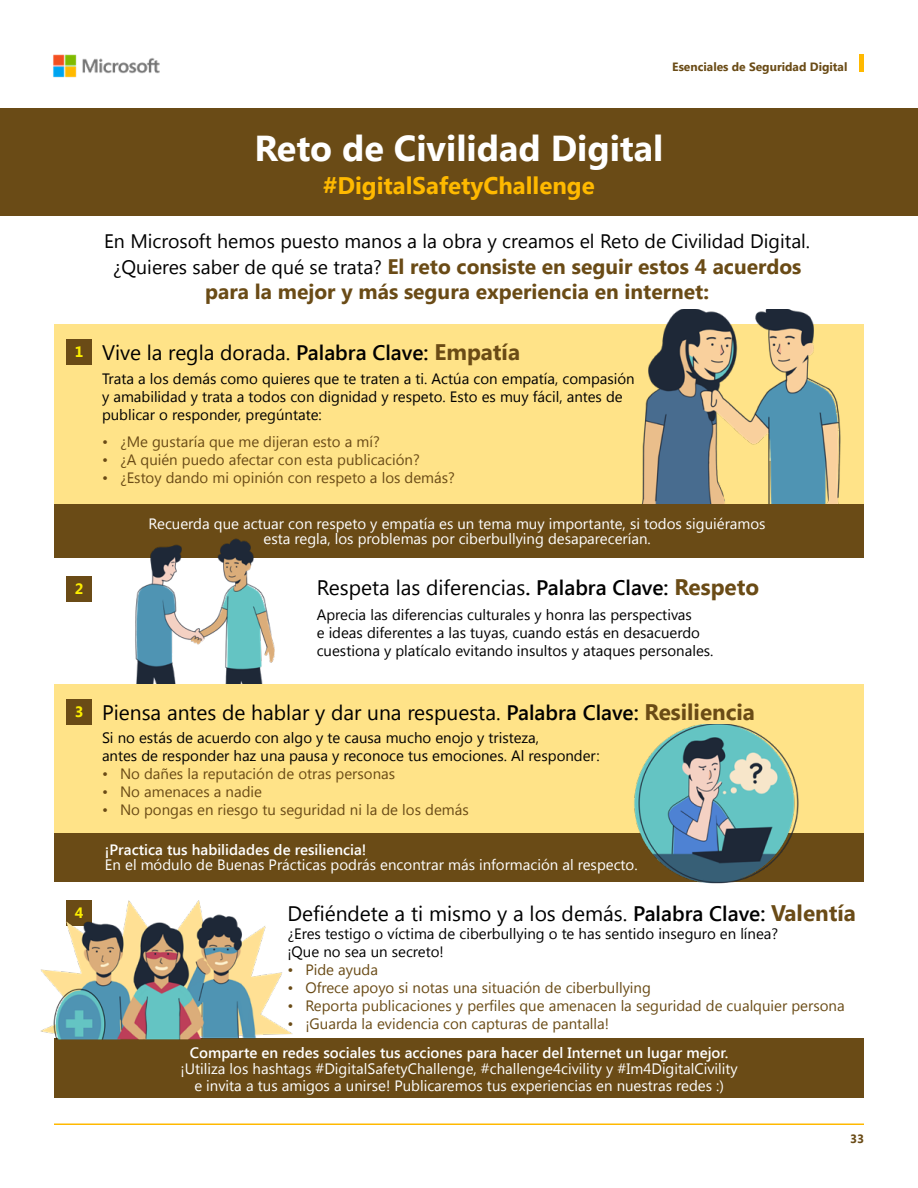
<style>
.page{position:relative;width:918px;height:1188px;background:#fff}
.page>*{position:absolute;margin:0;border:0;box-sizing:border-box;transform-origin:0 0}
.t1{font:700 36px "Segoe UI";color:#fff}
.t2{font:700 24px "Segoe UI";color:#ffb900}
.t3{font:21px "Segoe UI";color:#000}
.t4{font:700 21px/25.5px "Segoe UI";color:#6a4b16;text-align:center}
.t5{font:19.5px "Segoe UI";color:#000}
.t6{font:15px/18px "Segoe UI";color:#000}
.t7{font:15px "Segoe UI";color:#6a4b16}
.t8{font:15px/15px "Segoe UI";color:#fff;text-align:center}
.t9{font:600 15px "Segoe UI";color:#fff}
.t10{font:700 15px "Segoe UI";color:#fcee00}
.t11{font:700 12px "Segoe UI";color:#6a4b16}
.s1{font-weight:400;font-size:19.5px;color:#000}
.s2{font-weight:600}
.s3{font-weight:700;font-size:22.5px;color:#6a4b16}
</style>
<div class="page">
<img style="left:53px;top:54px;width:107px;height:24px">
<hr style="left:54px;top:1124px;width:810px;height:1px;background:#ffb900">
<hr style="left:860px;top:54px;width:4px;height:18px;background:#ffb900">
<div style="left:54px;top:504px;width:810px;height:54px;background:#6a4b16"></div>
<div style="left:54px;top:324px;width:810px;height:180px;background:#ffe388"></div>
<div style="left:54px;top:684px;width:810px;height:198px;background:#ffe388"></div>
<div style="left:0;top:108px;width:918px;height:108px;background:#6a4b16"></div>
<div style="left:54px;top:834px;width:810px;height:48px;background:#6a4b16"></div>
<div style="left:54px;top:1039px;width:810px;height:59px;background:#6a4b16"></div>
<div style="left:66px;top:339px;width:26px;height:25px;background:#6a4b16"></div>
<div style="left:66px;top:699px;width:26px;height:25px;background:#6a4b16"></div>
<div style="left:66px;top:576px;width:26px;height:26px;background:#6a4b16"></div>
<img style="left:40px;top:900px;width:256px;height:140px">
<img style="left:606px;top:725px;width:206px;height:159px">
<img style="left:642px;top:309px;width:199px;height:195px">
<img style="left:135px;top:538px;width:140px;height:146px">
<p class="t11" style="left:672px;top:58px;width:177px">Esenciales de Seguridad Digital</p>
<h1 class="t1" style="left:254px;top:123px;width:411px">Reto de Civilidad Digital</h1>
<h2 class="t2" style="left:323px;top:169px;width:273px">#DigitalSafetyChallenge</h2>
<h3 class="t5" style="left:104px;top:228px;width:708px">En Microsoft hemos puesto manos a la obra y creamos el Reto de Civilidad Digital.</h3>
<h3 class="t4" style="left:113px;top:252px;width:690px"><span class="s1">¿Quieres saber de qué se trata?</span> El reto consiste en seguir estos 4 acuerdos para la mejor y más segura experiencia en internet:</h3>
<p class="t10" style="left:75px;top:341px;width:10px">1</p>
<h3 class="t3" style="left:102px;top:338px;width:420px">Vive la regla dorada. <span class="s2">Palabra Clave:</span> <span class="s3">Empatía</span></h3>
<p class="t6" style="left:102px;top:369px;width:534px">Trata a los demás como quieres que te traten a ti. Actúa con empatía, compasión y amabilidad y trata a todos con dignidad y respeto. Esto es muy fácil, antes de publicar o responder, pregúntate:</p>
<p class="t7" style="left:102px;top:432px;width:279px">• ¿Me gustaría que me dijeran esto a mí?</p>
<p class="t7" style="left:102px;top:450px;width:319px">• ¿A quién puedo afectar con esta publicación?</p>
<p class="t7" style="left:102px;top:468px;width:354px">• ¿Estoy dando mi opinión con respeto a los demás?</p>
<p class="t8" style="left:149px;top:516px;width:619px">Recuerda que actuar con respeto y empatía es un tema muy importante, si todos siguiéramos esta regla, los problemas por ciberbullying desaparecerían.</p>
<p class="t10" style="left:75px;top:578px;width:10px">2</p>
<h3 class="t3" style="left:317px;top:573px;width:444px">Respeta las diferencias<span class="s2">. Palabra Clave:</span> <span class="s3">Respeto</span></h3>
<p class="t6" style="left:317px;top:605px;width:398px">Aprecia las diferencias culturales y honra las perspectivas<br>e ideas diferentes a las tuyas, cuando estás en desacuerdo cuestiona y platícalo evitando insultos y ataques personales.</p>
<p class="t10" style="left:75px;top:701px;width:10px">3</p>
<h3 class="t3" style="left:102px;top:698px;width:655px">Piensa antes de hablar y dar una respuesta. <span class="s2">Palabra Clave:</span> <span class="s3">Resiliencia</span></h3>
<p class="t6" style="left:102px;top:728px;width:499px">Si no estás de acuerdo con algo y te causa mucho enojo y tristeza,<br>antes de responder haz una pausa y reconoce tus emociones. Al responder:</p>
<p class="t7" style="left:102px;top:763px;width:295px">• No dañes la reputación de otras personas</p>
<p class="t7" style="left:102px;top:781px;width:162px">• No amenaces a nadie</p>
<p class="t7" style="left:102px;top:799px;width:368px">• No pongas en riesgo tu seguridad ni la de los demás</p>
<p class="t9" style="left:105px;top:839px;width:263px">¡Practica tus habilidades de resiliencia!</p>
<p class="t8" style="left:105px;top:857px;width:534px">En el módulo de Buenas Prácticas podrás encontrar más información al respecto.</p>
<p class="t10" style="left:75px;top:902px;width:10px">4</p>
<h3 class="t3" style="left:287px;top:899px;width:570px">Defiéndete a ti mismo y a los demás. <span class="s2">Palabra Clave:</span> <span class="s3">Valentía</span></h3>
<p class="t6" style="left:287px;top:924px;width:492px">¿Eres testigo o víctima de ciberbullying o te has sentido inseguro en línea? ¡Que no sea un secreto!</p>
<p class="t7" style="left:287px;top:960px;width:92px">• Pide ayuda</p>
<p class="t7" style="left:287px;top:978px;width:365px">• Ofrece apoyo si notas una situación de ciberbullying</p>
<p class="t7" style="left:287px;top:996px;width:559px">• Reporta publicaciones y perfiles que amenacen la seguridad de cualquier persona</p>
<p class="t7" style="left:287px;top:1014px;width:323px">• ¡Guarda la evidencia con capturas de pantalla!</p>
<p class="t9" style="left:190px;top:1042px;width:540px">Comparte en redes sociales tus acciones para hacer del Internet un lugar mejor.</p>
<p class="t8" style="left:181px;top:1060px;width:559px;line-height:16.5px">¡Utiliza los hashtags #DigitalSafetyChallenge, #challenge4civility y #Im4DigitalCivility e invita a tus amigos a unirse! Publicaremos tus experiencias en nuestras redes :)</p>
<p class="t11" style="left:850px;top:1130px;width:15px">33</p>
</div>
